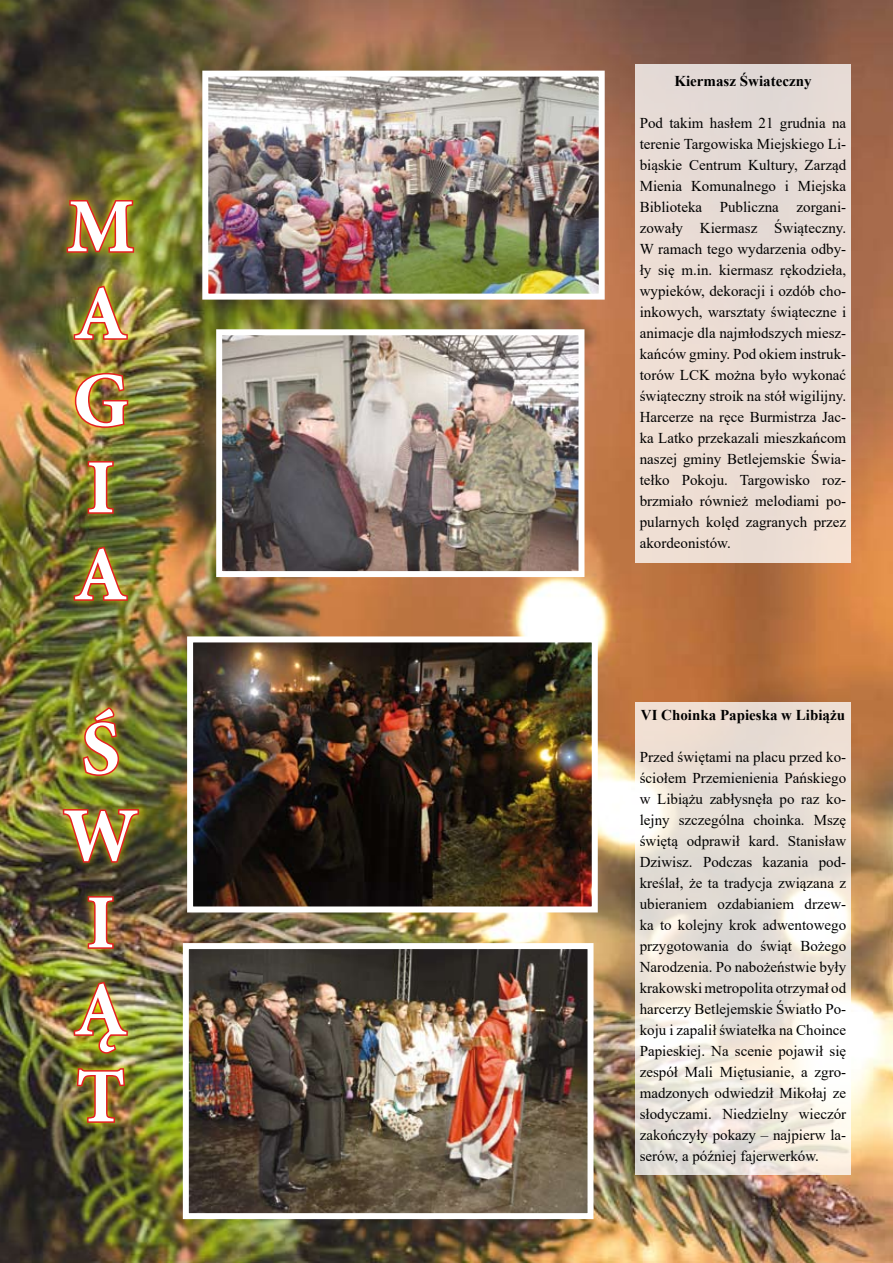
<style>
.page{position:relative;width:893px;height:1263px;background:#fff}
.page>*{position:absolute;margin:0;border:0;box-sizing:border-box;transform-origin:0 0}
.t1{font:700 76.5px/87px "Minion Pro";color:#fff}
.t2{font:15px/21px "Times New Roman";color:#000;text-align:justify}
.t3{font:700 15px "Times New Roman";color:#000}
</style>
<div class="page">
<img style="left:0;top:0;width:893px;height:1263px">
<svg style="left:133px;top:31px;width:2px;height:14px"></svg>
<img style="left:209px;top:78px;width:389px;height:215px">
<div style="left:202px;top:71px;width:403px;height:229px;border:6px solid #fff"></div>
<div style="left:53px;top:190px;width:277px;height:1013px;background:#ffed00;opacity:.75"></div>
<img style="left:65px;top:198px;width:71px;height:56px">
<img style="left:72px;top:284px;width:57px;height:57px">
<img style="left:73px;top:371px;width:57px;height:58px">
<img style="left:86px;top:459px;width:29px;height:56px">
<img style="left:72px;top:545px;width:57px;height:57px">
<img style="left:81px;top:705px;width:40px;height:73px">
<img style="left:61px;top:807px;width:79px;height:57px">
<img style="left:86px;top:894px;width:29px;height:56px">
<img style="left:72px;top:980px;width:57px;height:75px">
<img style="left:75px;top:1067px;width:52px;height:57px">
<img style="left:223px;top:336px;width:354px;height:234px">
<div style="left:216px;top:329px;width:368px;height:248px;border:6px solid #fff"></div>
<img style="left:194px;top:643px;width:397px;height:262px">
<div style="left:187px;top:636px;width:411px;height:276px;border:6px solid #fff"></div>
<img style="left:190px;top:950px;width:396px;height:262px">
<div style="left:183px;top:943px;width:410px;height:276px;border:6px solid #fff"></div>
<div style="left:635px;top:64px;width:215px;height:499px;background:#e9dcd5"></div>
<svg style="left:635px;top:703px;width:215px;height:472px;background:#ece4dc"></svg>
<h1 class="t1" style="left:67px;top:182px;width:69px">M<br>A<br>G<br>I<br>A</h1>
<h1 class="t1" style="left:63px;top:704px;width:76px;text-align:center">Ś<br>W<br>I<br>Ą<br>T</h1>
<p class="t3" style="left:674px;top:71px;width:139px">Kiermasz Świateczny</p>
<p class="t2" style="left:640px;top:112px;width:208px">Pod takim hasłem 21 grudnia na terenie Targowiska Miejskiego Li&shy;biąskie Centrum Kultury, Zarząd Mienia Komunalnego i Miejska Biblioteka Publiczna zorgani&shy;zowały Kiermasz Świąteczny.<br>W ramach tego wydarzenia odby&shy;ły się m.in. kiermasz rękodzieła, wypieków, dekoracji i ozdób cho&shy;inkowych, warsztaty świąteczne i animacje dla najmłodszych miesz&shy;kańców gminy. Pod okiem instruk&shy;torów LCK można było wykonać świąteczny stroik na stół wigilijny.<br>Harcerze na ręce Burmistrza Jac&shy;ka Latko przekazali mieszkańcom naszej gminy Betlejemskie Świa&shy;tełko Pokoju. Targowisko roz&shy;brzmiało również melodiami po&shy;pularnych kolęd zagranych przez akordeonistów.</p>
<p class="t3" style="left:641px;top:704px;width:206px">VI Choinka Papieska w Libiążu</p>
<p class="t2" style="left:640px;top:746px;width:208px">Przed świętami na placu przed ko&shy;ściołem Przemienienia Pańskiego w Libiążu zabłysnęła po raz ko&shy;lejny szczególna choinka. Mszę świętą odprawił kard. Stanisław Dziwisz. Podczas kazania pod&shy;kreślał, że ta tradycja związana z ubieraniem ozdabianiem drzew&shy;ka to kolejny krok adwentowego przygotowania do świąt Bożego Narodzenia. Po nabożeństwie były krakowski metropolita otrzymał od harcerzy Betlejemskie Światło Po&shy;koju i zapalił światełka na Choince Papieskiej. Na scenie pojawił się zespół Mali Miętusianie, a zgro&shy;madzonych odwiedził Mikołaj ze słodyczami. Niedzielny wieczór zakończyły pokazy – najpierw la&shy;serów, a później fajerwerków.</p>
</div>
